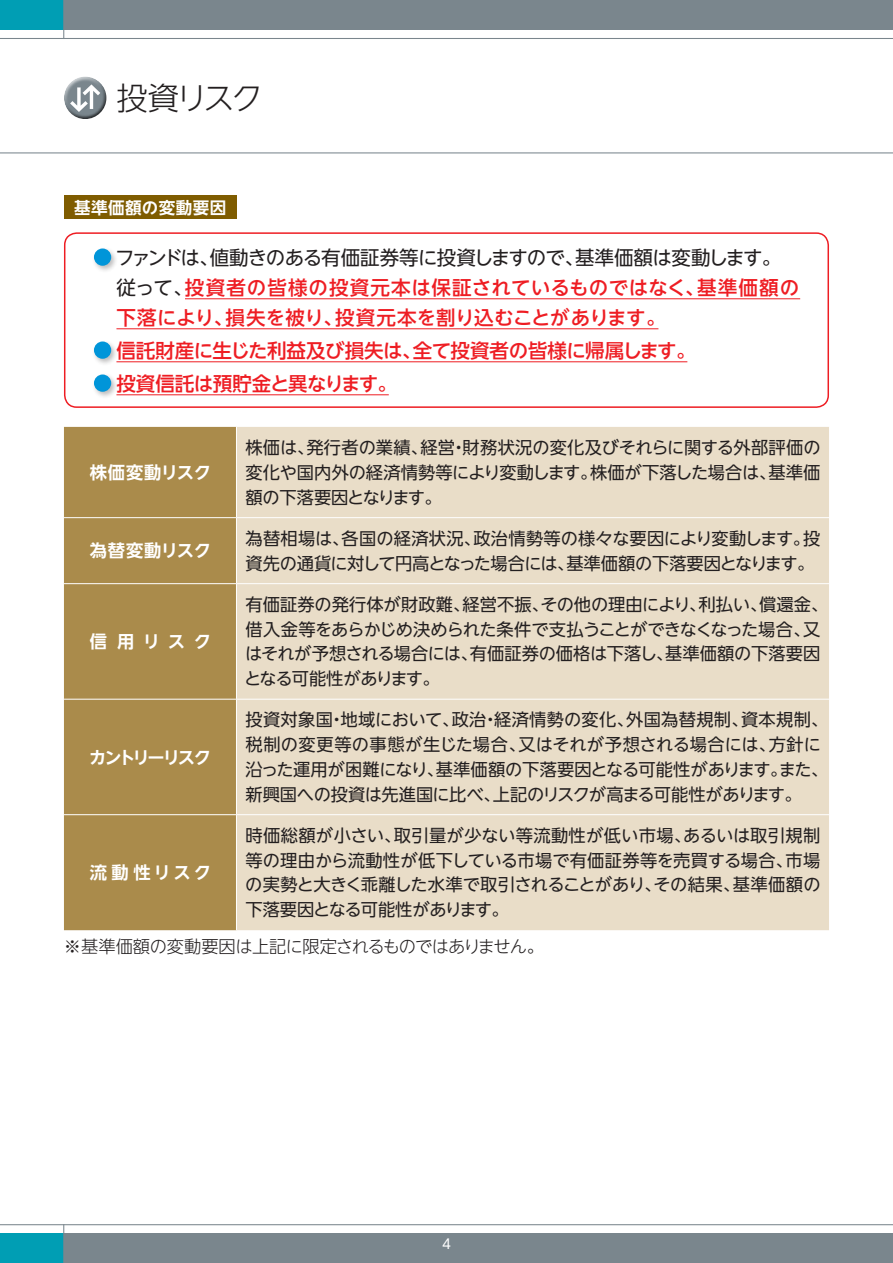
<style>
.page{position:relative;width:893px;height:1263px;background:#fff}
.page>*{position:absolute;margin:0;border:0;box-sizing:border-box;transform-origin:0 0}
.t1{font:300 31.5px "UD Shin Go NT Pro";letter-spacing:-.105em;color:#231f20}
.t2{font:500 19.5px/30px "UD Shin Go NT Pro";letter-spacing:.025em;color:#ee1d23}
.t3{font:500 19.5px/33px "UD Shin Go NT Pro";letter-spacing:-.025em;color:#ee1d23}
.t4{font:17.25px/24.8px "UD Shin Go NT Pro";letter-spacing:-.005em;color:#231f20}
.t5{font:300 17.25px "UD Shin Go NT Pro";letter-spacing:-.04em;color:#231f20}
.t6{font:700 17.25px "UD Shin Go NT Pro De";letter-spacing:.015em;color:#fff}
.t7{font:700 17.25px "UD Shin Go NT Pro De";letter-spacing:.05em;color:#fff}
.t8{font:700 17.25px "UD Shin Go NT Pro De";letter-spacing:-.115em;color:#fff}
.t9{font:700 16.5px "UD Shin Go NT Pro De";letter-spacing:.03em;color:#fff}
.t10{font:13.5px "UD Shin Go NT Pro";color:#fff}
.s1{font-weight:400;color:#231f20}
</style>
<div class="page">
<div style="left:64px;top:0;width:829px;height:30px;background:#7a868d"></div>
<div style="left:64px;top:1233px;width:829px;height:30px;background:#7a868d"></div>
<hr style="left:0;top:38px;width:893px;height:1px;background:#7a868d">
<hr style="left:0;top:152px;width:893px;height:1px;background:#7a868d">
<hr style="left:0;top:1224px;width:893px;height:1px;background:#7a868d">
<div style="left:0;top:0;width:64px;height:30px;background:#009eb4"></div>
<div style="left:0;top:1233px;width:64px;height:30px;background:#009eb4"></div>
<hr style="left:63px;top:0;width:1px;height:39px;background:#7a868d">
<hr style="left:63px;top:1224px;width:1px;height:39px;background:#7a868d">
<div style="left:64px;top:76px;width:43px;height:34px;background:#fff;opacity:.75"></div>
<div style="left:64px;top:83px;width:44px;height:38px;background:#231f20;opacity:.75"></div>
<div style="left:64px;top:196px;width:172px;height:23px;background:#7f5c00"></div>
<div style="left:92px;top:246px;width:26px;height:27px;background:#231f20;opacity:.3"></div>
<div style="left:94px;top:248px;width:17px;height:18px;background:#0095d9;border-radius:50%"></div>
<hr style="left:185px;top:298px;width:615px;height:1px;background:#ee1d23">
<hr style="left:116px;top:328px;width:542px;height:1px;background:#ee1d23">
<div style="left:92px;top:339px;width:26px;height:27px;background:#231f20;opacity:.3"></div>
<div style="left:94px;top:341px;width:17px;height:18px;background:#0095d9;border-radius:50%"></div>
<hr style="left:116px;top:361px;width:571px;height:1px;background:#ee1d23">
<div style="left:92px;top:372px;width:26px;height:27px;background:#231f20;opacity:.3"></div>
<div style="left:94px;top:374px;width:17px;height:18px;background:#0095d9;border-radius:50%"></div>
<hr style="left:116px;top:394px;width:273px;height:1px;background:#ee1d23">
<div style="left:64px;top:427px;width:172px;height:503px;background:#aa8b4b"></div>
<div style="left:237px;top:427px;width:592px;height:503px;background:#e9ddc8"></div>
<hr style="left:64px;top:517px;width:172px;height:1px;background:#fff">
<hr style="left:236px;top:517px;width:593px;height:1px;background:#fff">
<hr style="left:64px;top:583px;width:172px;height:1px;background:#fff">
<hr style="left:236px;top:583px;width:593px;height:1px;background:#fff">
<hr style="left:64px;top:699px;width:172px;height:1px;background:#fff">
<hr style="left:236px;top:699px;width:593px;height:1px;background:#fff">
<hr style="left:64px;top:814px;width:172px;height:1px;background:#fff">
<hr style="left:236px;top:814px;width:593px;height:1px;background:#fff">
<div style="left:64px;top:232px;width:765px;height:176px;border:2px solid #ee1d23;border-radius:12px"></div>
<h1 class="t1" style="left:116px;top:72px;width:148px">投資リスク</h1>
<p class="t9" style="left:74px;top:194px;width:154px">基準価額の変動要因</p>
<p class="t2" style="left:115px;top:242px;width:685px"><span class="s1">ファンドは、値動きのある有価証券等に投資しますので、基準価額は変動します。従って、</span>投資者の皆様の投資元本は保証されているものではなく、基準価額の下落により、損失を被り、投資元本を割り込むことがあります。</p>
<p class="t3" style="left:116px;top:333px;width:581px">信託財産に生じた利益及び損失は、全て投資者の皆様に帰属します。投資信託は預貯金と異なります。</p>
<p class="t6" style="left:90px;top:458px;width:123px">株価変動リスク</p>
<p class="t6" style="left:90px;top:537px;width:123px">為替変動リスク</p>
<p class="t7" style="left:90px;top:627px;width:123px">信用リスク</p>
<p class="t8" style="left:89px;top:743px;width:123px">カントリーリスク</p>
<p class="t4" style="left:245px;top:435px;width:577px;text-align:justify">株価は、発行者の業績、経営・財務状況の変化及びそれらに関する外部評価の変化や国内外の経済情勢等により変動します。株価が下落した場合は、基準価額の下落要因となります。</p>
<p class="t4" style="left:245px;top:525px;width:576px">為替相場は、各国の経済状況、政治情勢等の様々な要因により変動します。投資先の通貨に対して円高となった場合には、基準価額の下落要因となります。</p>
<p class="t4" style="left:244px;top:591px;width:586px">有価証券の発行体が財政難、経営不振、その他の理由により、利払い、償還金、借入金等をあらかじめ決められた条件で支払うことができなくなった場合、又はそれが予想される場合には、有価証券の価格は下落し、基準価額の下落要因となる可能性があります。</p>
<p class="t4" style="left:245px;top:707px;width:585px">投資対象国・地域において、政治・経済情勢の変化、外国為替規制、資本規制、税制の変更等の事態が生じた場合、又はそれが予想される場合には、方針に沿った運用が困難になり、基準価額の下落要因となる可能性があります。また、新興国への投資は先進国に比べ、上記のリスクが高まる可能性があります。</p>
<p class="t4" style="left:245px;top:822px;width:577px;text-align:justify">時価総額が小さい、取引量が少ない等流動性が低い市場、あるいは取引規制等の理由から流動性が低下している市場で有価証券等を売買する場合、市場の実勢と大きく乖離した水準で取引されることがあり、その結果、基準価額の下落要因となる可能性があります。</p>
<p class="t5" style="left:64px;top:932px;width:481px">※基準価額の変動要因は上記に限定されるものではありません。</p>
<p class="t7" style="left:90px;top:858px;width:123px">流動性リスク</p>
<p class="t10" style="left:442px;top:1233px;width:10px">4</p>
</div>
